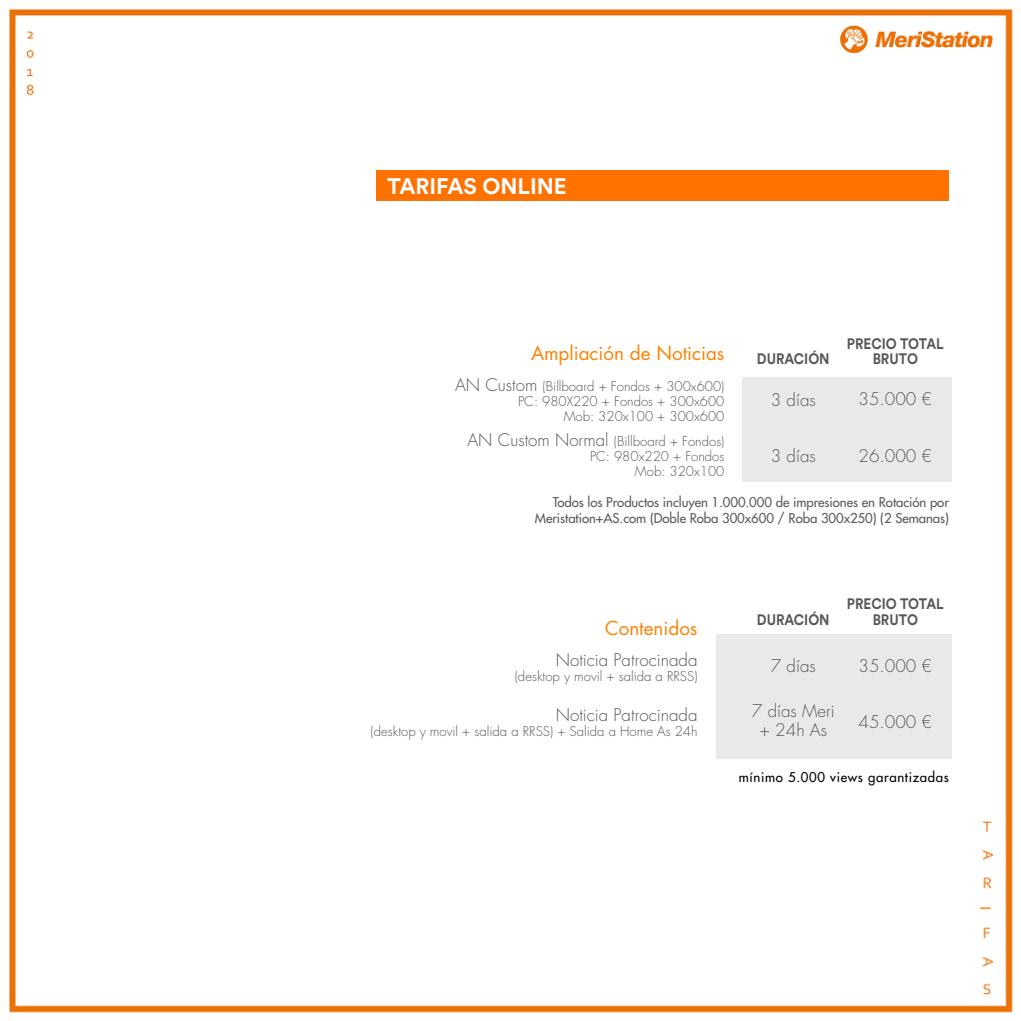
<style>
.page{position:relative;width:1021px;height:1021px;background:#fff}
.page>*{position:absolute;margin:0;border:0;box-sizing:border-box;transform-origin:0 0}
.t1{font:700 22.2px "Circular Std";color:#fff}
.t2{font:18.8px "Futura Std";color:#ff8200}
.t3{font:300 17px/18.8px "Futura Std";color:#58585b;text-align:center}
.t4{font:700 15px/15px "Circular Std";color:#58585b;text-align:center;scale:.9 1}
.t5{font:300 13.2px/15px "Futura Std";color:#58585a;text-align:right}
.t6{font:500 13.2px/15.8px "Futura Std";letter-spacing:-.005em;color:#5c5b5f;text-align:right}
.t7{font:500 13.2px "Futura Std";letter-spacing:.05em;color:#000}
.s1{font-size:17px;color:#58585b}
</style>
<div class="page">
<img style="left:9px;top:9px;width:1004px;height:1004px">
<div style="left:376px;top:170px;width:572px;height:30px;background:#ff7200"></div>
<div style="left:742px;top:377px;width:209px;height:104px;background:#eae8e9"></div>
<div style="left:716px;top:634px;width:235px;height:124px;background:#eae8e9"></div>
<h1 class="t1" style="left:387px;top:172px;width:181px">TARIFAS ONLINE</h1>
<h2 class="t2" style="left:531px;top:341px;width:195px">Ampliación de Noticias</h2>
<p class="t5" style="left:455px;top:379px;width:271px"><span class="s1">AN Custom</span> (Billboard + Fondos + 300x600)<br>PC: 980X220 + Fondos + 300x600<br>Mob: 320x100 + 300x600</p>
<p class="t5" style="left:467px;top:434px;width:258px"><span class="s1">AN Custom Normal</span> (Billboard + Fondos)<br>PC: 980x220 + Fondos<br>Mob: 320x100</p>
<p class="t4" style="left:757px;top:351px;width:82px">DURACIÓN</p>
<p class="t3" style="left:770px;top:391px;width:47px">3 días</p>
<p class="t3" style="left:770px;top:447px;width:47px">3 días</p>
<p class="t4" style="left:846px;top:336px;width:109px">PRECIO TOTAL<br>BRUTO</p>
<p class="t3" style="left:858px;top:390px;width:75px">35.000 €</p>
<p class="t3" style="left:858px;top:447px;width:75px">26.000 €</p>
<p class="t6" style="left:535px;top:494px;width:415px">Todos los Productos incluyen 1.000.000 de impresiones en Rotación por<br>Meristation+AS.com (Doble Roba 300x600 / Roba 300x250) (2 Semanas)</p>
<h2 class="t2" style="left:605px;top:615px;width:94px">Contenidos</h2>
<p class="t3" style="left:555px;top:651px;width:143px">Noticia Patrocinada</p>
<p class="t5" style="left:515px;top:669px;width:184px">(desktop y movil + salida a RRSS)</p>
<p class="t3" style="left:555px;top:705px;width:143px">Noticia Patrocinada</p>
<p class="t5" style="left:370px;top:723px;width:328px">(desktop y movil + salida a RRSS) + Salida a Home As 24h</p>
<p class="t4" style="left:757px;top:611px;width:82px">DURACIÓN</p>
<p class="t3" style="left:770px;top:656px;width:47px">7 días</p>
<p class="t3" style="left:752px;top:702px;width:84px">7 días Meri + 24h As</p>
<p class="t4" style="left:846px;top:596px;width:109px">PRECIO TOTAL<br>BRUTO</p>
<p class="t3" style="left:858px;top:656px;width:75px">35.000 €</p>
<p class="t3" style="left:858px;top:713px;width:75px">45.000 €</p>
<p class="t7" style="left:738px;top:768px;width:212px">mínimo 5.000 views garantizadas</p>
</div>
